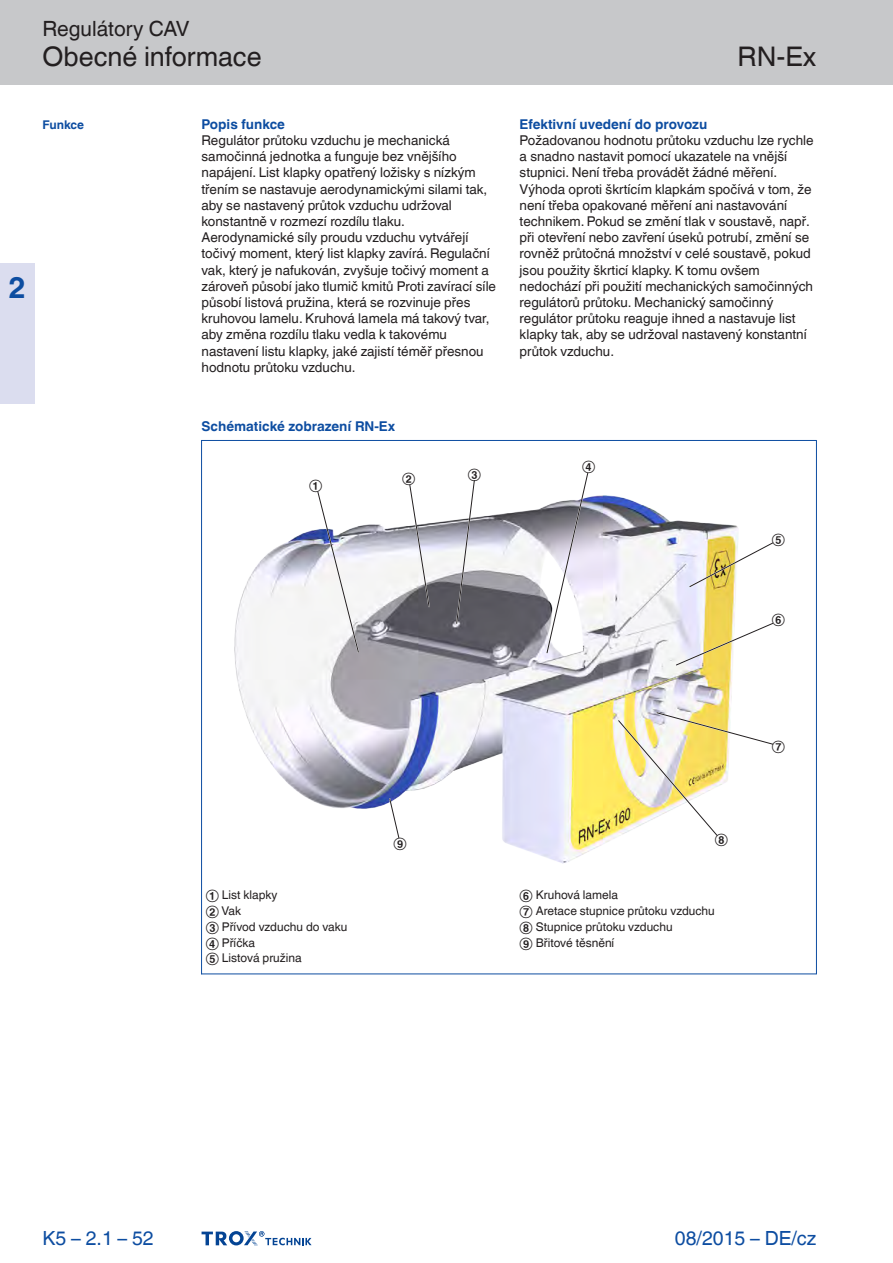
<style>
.page{position:relative;width:893px;height:1263px;background:#fff}
.page>*{position:absolute;margin:0;border:0;box-sizing:border-box;transform-origin:0 0}
.t1{font:700 30px "TROX Helvetica";color:#0d4da1}
.t2{font:27px "TROX Helvetica";color:#231f20}
.t3{font:21px "TROX Helvetica";color:#231f20}
.t4{font:19.5px "TROX Helvetica";color:#0d4da1}
.t5{font:13.5px/16.2px "TROX Helvetica";color:#231f20}
.t6{font:700 13.5px "TROX Helvetica";color:#0d4da1}
.t7{font:12px/15.8px "TROX Helvetica";color:#231f20}
.t8{font:700 12px "TROX Helvetica";color:#0d4da1}
</style>
<div class="page">
<div style="left:0;top:0;width:893px;height:85px;background:#c7c8ca"></div>
<div style="left:0;top:264px;width:34px;height:140px;background:#dbddef"></div>
<svg style="left:202px;top:1231px;width:110px;height:15px"></svg>
<svg style="left:234px;top:495px;width:504px;height:369px"></svg>
<svg style="left:316px;top:491px;width:44px;height:163px"></svg>
<svg style="left:408px;top:484px;width:23px;height:124px"></svg>
<svg style="left:455px;top:480px;width:21px;height:145px"></svg>
<svg style="left:545px;top:472px;width:44px;height:182px"></svg>
<svg style="left:688px;top:541px;width:86px;height:48px"></svg>
<svg style="left:616px;top:711px;width:158px;height:126px"></svg>
<svg style="left:388px;top:797px;width:13px;height:42px"></svg>
<svg style="left:674px;top:621px;width:100px;height:46px"></svg>
<hr style="left:201px;top:440px;width:1px;height:534px;background:#0d4da1">
<hr style="left:816px;top:440px;width:1px;height:534px;background:#0d4da1">
<hr style="left:201px;top:440px;width:615px;height:1px;background:#0d4da1">
<hr style="left:201px;top:973px;width:615px;height:1px;background:#0d4da1">
<h3 class="t3" style="left:43px;top:17px;width:149px">Regulátory CAV</h3>
<h2 class="t2" style="left:43px;top:41px;width:221px">Obecné informace</h2>
<p class="t8" style="left:43px;top:117px;width:43px">Funkce</p>
<h1 class="t1" style="left:8px;top:270px;width:19px">2</h1>
<p class="t6" style="left:202px;top:116px;width:85px">Popis funkce</p>
<p class="t5" style="left:202px;top:132px;width:296px">Regulátor průtoku vzduchu je mechanická samočinná jednotka a funguje bez vnějšího napájení. List klapky opatřený ložisky s nízkým třením se nastavuje aerodynamickými silami tak, aby se nastavený průtok vzduchu udržoval konstantně v rozmezí rozdílu tlaku.<br>Aerodynamické síly proudu vzduchu vytvářejí točivý moment, který list klapky zavírá. Regulační vak, který je nafukován, zvyšuje točivý moment a zároveň působí jako tlumič kmitů Proti zavírací síle působí listová pružina, která se rozvinuje přes kruhovou lamelu. Kruhová lamela má takový tvar, aby změna rozdílu tlaku vedla k takovému nastavení listu klapky, jaké zajistí téměř přesnou hodnotu průtoku vzduchu.</p>
<p class="t6" style="left:202px;top:418px;width:195px">Schématické zobrazení RN-Ex</p>
<p class="t7" style="left:309px;top:477px;width:15px">①</p>
<p class="t7" style="left:402px;top:470px;width:15px">②</p>
<p class="t7" style="left:468px;top:466px;width:15px">③</p>
<h2 class="t2" style="left:737px;top:41px;width:81px">RN-Ex</h2>
<p class="t6" style="left:520px;top:116px;width:189px">Efektivní uvedení do provozu</p>
<p class="t5" style="left:520px;top:132px;width:295px">Požadovanou hodnotu průtoku vzduchu lze rychle a snadno nastavit pomocí ukazatele na vnější stupnici. Není třeba provádět žádné měření.<br>Výhoda oproti škrtícím klapkám spočívá v tom, že není třeba opakované měření ani nastavování technikem. Pokud se změní tlak v soustavě, např. při otevření nebo zavření úseků potrubí, změní se rovněž průtočná množství v celé soustavě, pokud jsou použity škrticí klapky. K tomu ovšem nedochází při použití mechanických samočinných regulátorů průtoku. Mechanický samočinný regulátor průtoku reaguje ihned a nastavuje list klapky tak, aby se udržoval nastavený konstantní průtok vzduchu.</p>
<p class="t7" style="left:582px;top:458px;width:15px">④</p>
<p class="t7" style="left:772px;top:531px;width:15px">⑤</p>
<p class="t7" style="left:772px;top:611px;width:15px">⑥</p>
<p class="t7" style="left:394px;top:835px;width:15px">⑨</p>
<p class="t7" style="left:715px;top:831px;width:15px">⑧</p>
<p class="t7" style="left:206px;top:887px;width:143px">① List klapky<br>② Vak<br>③ Přívod vzduchu do vaku<br>④ Příčka<br>⑤ Listová pružina</p>
<p class="t7" style="left:520px;top:887px;width:197px">⑥ Kruhová lamela<br>⑦ Aretace stupnice průtoku vzduchu<br>⑧ Stupnice průtoku vzduchu<br>⑨ Břitové těsnění</p>
<p class="t7" style="left:772px;top:737px;width:15px">⑦</p>
<h3 class="t4" style="left:43px;top:1227px;width:113px">K5 – 2.1 – 52</h3>
<h3 class="t4" style="left:675px;top:1227px;width:143px">08/2015 – DE/cz</h3>
</div>
